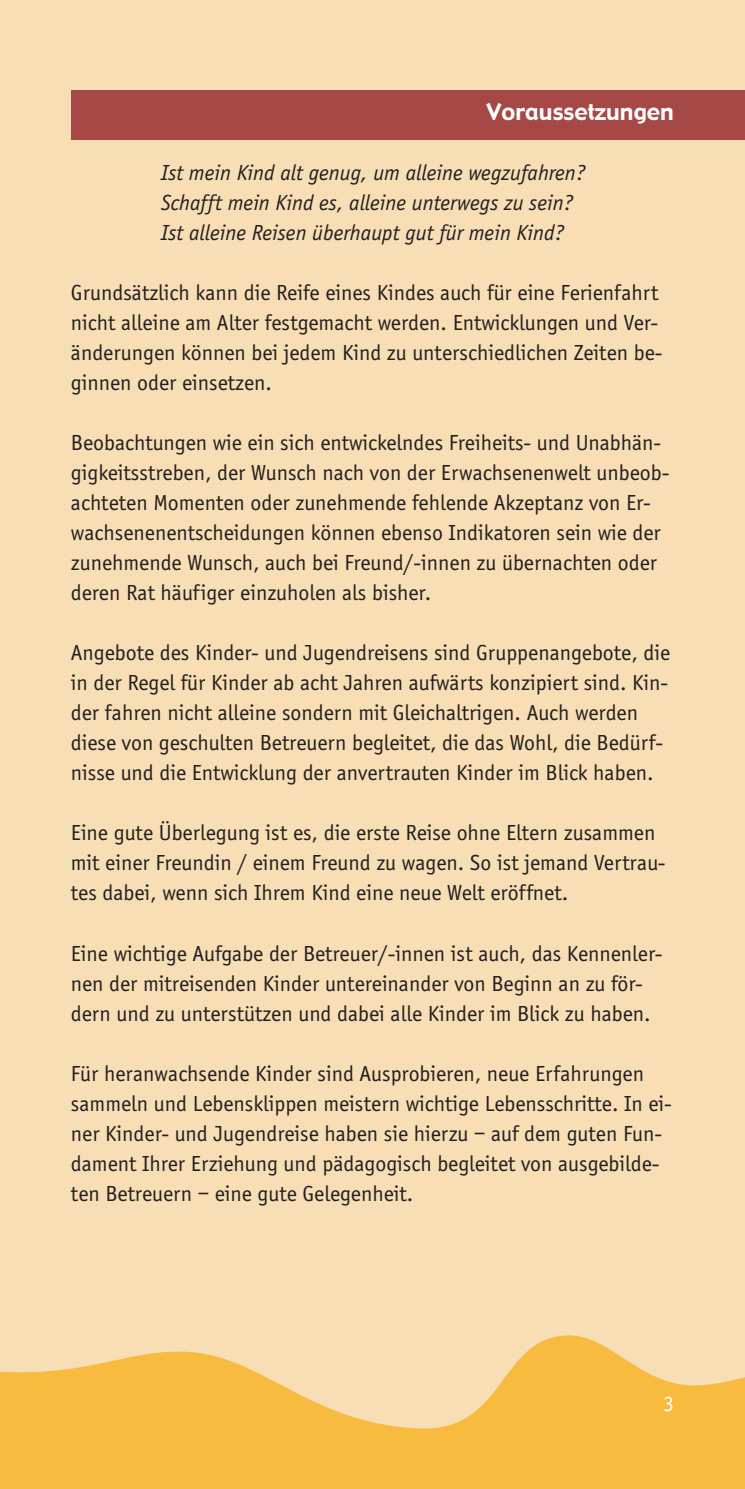
<style>
.page{position:relative;width:745px;height:1489px;background:#fff}
.page>*{position:absolute;margin:0;border:0;box-sizing:border-box;transform-origin:0 0}
.t1{font:22.5px/30px "Officina Sans";color:#231f20}
.t2{font:italic 22.5px/30px "Officina Sans";color:#231f20}
.t3{font:22.5px "Gadget";color:#fff}
.t4{font:22.5px "Officina Sans";color:#fff}
</style>
<div class="page">
<div style="left:0;top:0;width:744px;height:1488px;background:#f8deb4"></div>
<svg style="left:9px;top:1335px;width:735px;height:153px;fill:#f6bb3f"></svg>
<svg style="left:0;top:1371px;width:9px;height:117px"></svg>
<div style="left:71px;top:90px;width:673px;height:50px;background:#a64845"></div>
<p class="t3" style="left:486px;top:99px;width:189px">Voraussetzungen</p>
<p class="t2" style="left:161px;top:157px;width:426px">Ist mein Kind alt genug, um alleine wegzufahren?<br>Schafft mein Kind es, alleine unterwegs zu sein?<br>Ist alleine Reisen überhaupt gut für mein Kind?</p>
<p class="t1" style="left:71px;top:277px;width:592px">Grundsätzlich kann die Reife eines Kindes auch für eine Ferienfahrt nicht alleine am Alter festgemacht werden. Entwicklungen und Ver&shy;änderungen können bei jedem Kind zu unterschiedlichen Zeiten be&shy;ginnen oder einsetzen.</p>
<p class="t1" style="left:71px;top:427px;width:599px">Beobachtungen wie ein sich entwickelndes Freiheits- und Unabhän&shy;gigkeitsstreben, der Wunsch nach von der Erwachsenenwelt unbeob&shy;achteten Momenten oder zunehmende fehlende Akzeptanz von Er&shy;wachsenenentscheidungen können ebenso Indikatoren sein wie der zunehmende Wunsch, auch bei Freund/-innen zu übernachten oder deren Rat häufiger einzuholen als bisher.</p>
<p class="t1" style="left:71px;top:637px;width:600px">Angebote des Kinder- und Jugendreisens sind Gruppenangebote, die in der Regel für Kinder ab acht Jahren aufwärts konzipiert sind. Kin&shy;der fahren nicht alleine sondern mit Gleichaltrigen. Auch werden diese von geschulten Betreuern begleitet, die das Wohl, die Bedürf&shy;nisse und die Entwicklung der anvertrauten Kinder im Blick haben.</p>
<p class="t1" style="left:71px;top:817px;width:595px">Eine gute Überlegung ist es, die erste Reise ohne Eltern zusammen mit einer Freundin / einem Freund zu wagen. So ist jemand Vertrau&shy;tes dabei, wenn sich Ihrem Kind eine neue Welt eröffnet.</p>
<p class="t1" style="left:71px;top:937px;width:592px">Eine wichtige Aufgabe der Betreuer/-innen ist auch, das Kennenler&shy;nen der mitreisenden Kinder untereinander von Beginn an zu för&shy;dern und zu unterstützen und dabei alle Kinder im Blick zu haben.</p>
<p class="t1" style="left:71px;top:1057px;width:602px">Für heranwachsende Kinder sind Ausprobieren, neue Erfahrungen sammeln und Lebensklippen meistern wichtige Lebensschritte. In ei&shy;ner Kinder- und Jugendreise haben sie hierzu – auf dem guten Fun&shy;dament Ihrer Erziehung und pädagogisch begleitet von ausgebilde&shy;ten Betreuern – eine gute Gelegenheit.</p>
<p class="t4" style="left:662px;top:1389px;width:12px">3</p>
</div>
